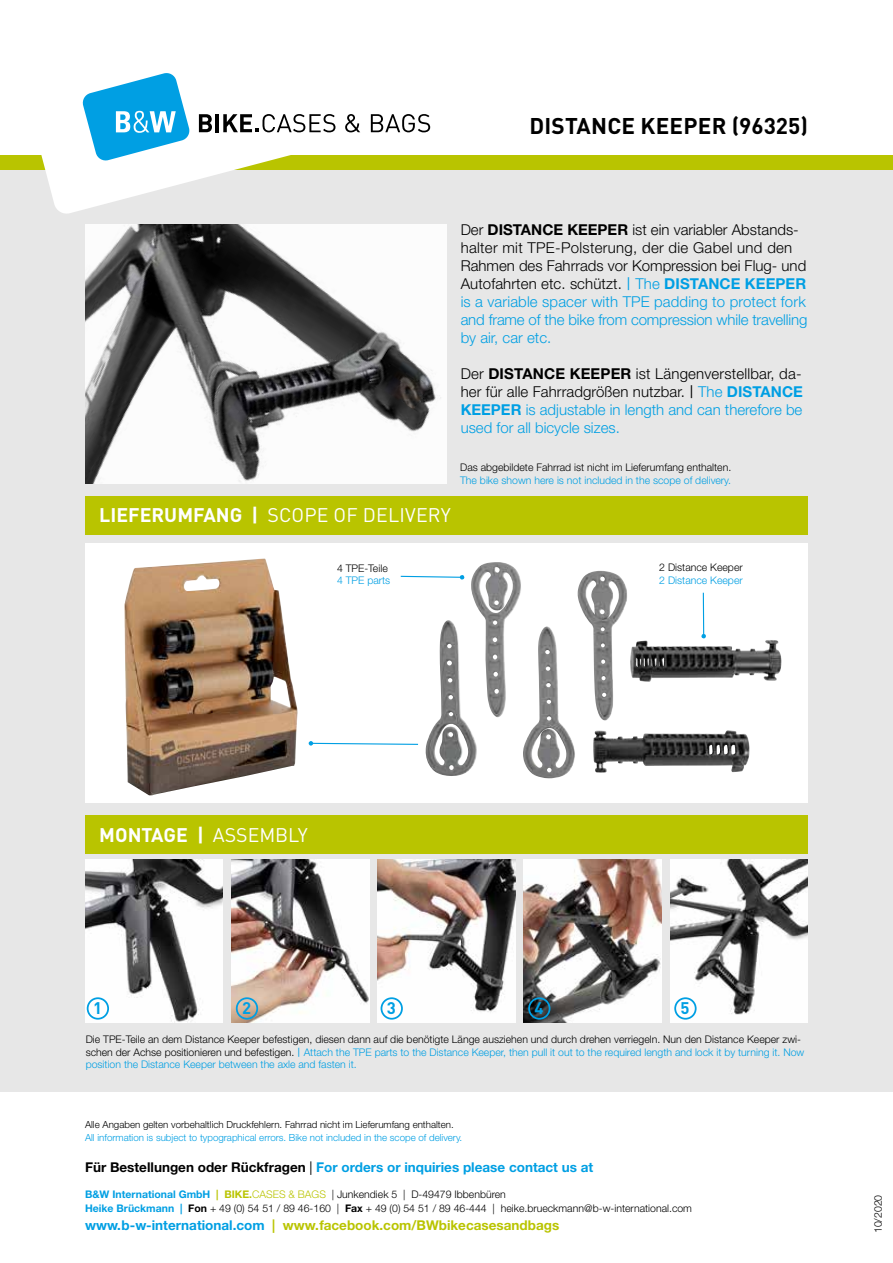
<style>
.page{position:relative;width:893px;height:1263px;background:#fff}
.page>*{position:absolute;margin:0;border:0;box-sizing:border-box;transform-origin:0 0}
.t1{font:700 22.5px "DINOT";letter-spacing:.01em;color:#000}
.t2{font:19.5px "DINOT";letter-spacing:.01em;color:#fff}
.t3{font:700 19.5px "DINOT";color:#fff}
.t4{font:700 16.65px "DINOT";color:#009fe3}
.t5{font:300 15px/18px "Helvetica Neue LT Std";color:#000}
.t6{font:300 15px/18px "Helvetica Neue LT Std";color:#009fe3;text-align:justify}
.t7{font:700 13.5px "Helvetica Neue LT Std";color:#009fe3}
.t8{font:700 13.5px "Helvetica Neue LT Std";color:#b9c400}
.t9{font:300 10.5px/12.6px "Helvetica Neue LT Std";color:#000}
.t10{font:300 10.5px "Helvetica Neue LT Std";color:#009fe3}
.t11{font:300 9.75px "Helvetica Neue LT Std";color:#009fe3}
.t12{font:300 9.75px "Helvetica Neue LT Std";color:#000}
.s1{font-weight:700}
.s2{font-family:"DINOT";font-weight:400;color:#009fe3}
.s3{color:#009fe3}
.s4{font-weight:700;color:#009fe3}
.s5{color:#000}
.s6{font-weight:700;color:#000}
.s7{font-family:"DINOT";font-weight:400;color:#000}
.s8{font-weight:400}
.s9{font-weight:400;color:#000}
.s10{font-weight:700;color:#b9c400}
.s11{color:#b9c400}
</style>
<div class="page">
<div style="left:0;top:155px;width:893px;height:1108px;background:#e7e7e7"></div>
<div style="left:0;top:155px;width:893px;height:15px;background:#b9c400"></div>
<svg style="left:41px;top:101px;width:270px;height:113px;fill:#fff"></svg>
<svg style="left:83px;top:73px;width:107px;height:87px"></svg>
<svg style="left:199px;top:114px;width:13px;height:18px"></svg>
<hr style="left:216px;top:114px;width:3px;height:18px;background:#000">
<svg style="left:223px;top:114px;width:112px;height:18px"></svg>
<svg style="left:345px;top:114px;width:15px;height:18px"></svg>
<svg style="left:371px;top:114px;width:59px;height:18px"></svg>
<div style="left:85px;top:543px;width:723px;height:260px;background:#fff"></div>
<div style="left:85px;top:496px;width:723px;height:39px;background:#b9c400"></div>
<img style="left:124px;top:558px;width:174px;height:238px">
<svg style="left:425px;top:592px;width:357px;height:187px"></svg>
<img style="left:470px;top:562px;width:158px;height:159px">
<hr style="left:703px;top:593px;width:1px;height:43px;background:#009fe3">
<svg style="left:701px;top:634px;width:5px;height:5px"></svg>
<svg style="left:309px;top:741px;width:110px;height:5px"></svg>
<svg style="left:400px;top:575px;width:65px;height:5px"></svg>
<div style="left:0;top:1093px;width:893px;height:170px;background:#fff"></div>
<img style="left:85px;top:224px;width:361px;height:260px">
<div style="left:85px;top:815px;width:723px;height:39px;background:#b9c400"></div>
<img style="left:85px;top:860px;width:138px;height:163px">
<img style="left:231px;top:860px;width:138px;height:163px">
<img style="left:378px;top:860px;width:137px;height:163px">
<img style="left:524px;top:860px;width:138px;height:163px">
<img style="left:670px;top:860px;width:138px;height:163px">
<div style="left:87px;top:997px;width:22px;height:22px;border:2px solid #009fe3;border-radius:50%"></div>
<div style="left:236px;top:997px;width:22px;height:22px;border:2px solid #009fe3;border-radius:50%"></div>
<div style="left:381px;top:997px;width:22px;height:22px;border:2px solid #009fe3;border-radius:50%"></div>
<div style="left:528px;top:997px;width:22px;height:22px;border:2px solid #009fe3;border-radius:50%"></div>
<div style="left:674px;top:997px;width:23px;height:22px;border:2px solid #009fe3;border-radius:50%"></div>
<h1 class="t1" style="left:529px;top:111px;width:280px">DISTANCE KEEPER (96325)</h1>
<p class="t5" style="left:461px;top:220px;width:348px">Der <span class="s1">DISTANCE KEEPER</span> ist ein variabler Abstands&shy;halter mit TPE-Polsterung, der die Gabel und den Rahmen des Fahrrads vor Kompression bei Flug- und Autofahrten etc. schützt. <span class="s2">|</span> <span class="s3">The</span> <span class="s4">DISTANCE KEEPER </span><span class="s3">is a variable spacer with TPE padding to protect fork and frame of the bike from compression while travelling by air, car etc.</span></p>
<h3 class="t6" style="left:461px;top:364px;width:344px"><span class="s5">Der</span> <span class="s6">DISTANCE KEEPER</span> <span class="s5">ist Längenverstellbar, da&shy;her für alle Fahrradgrößen nutzbar.</span> <span class="s7">|</span> The <span class="s1">DISTANCE KEEPER</span> is adjustable in length and can therefore be used for all bicycle sizes.</h3>
<h2 class="t2" style="left:99px;top:503px;width:353px"><span class="s1">LIEFERUMFANG |</span> SCOPE OF DELIVERY</h2>
<p class="t9" style="left:460px;top:461px;width:273px">Das abgebildete Fahrrad ist nicht im Lieferumfang enthalten.</p>
<p class="t10" style="left:460px;top:473px;width:272px">The bike shown here is not included in the scope of delivery.</p>
<p class="t9" style="left:337px;top:561px;width:52px">4 TPE-Teile</p>
<p class="t10" style="left:337px;top:574px;width:55px">4 TPE parts</p>
<p class="t9" style="left:659px;top:561px;width:85px">2 Distance Keeper</p>
<p class="t10" style="left:659px;top:573px;width:85px">2 Distance Keeper</p>
<h2 class="t3" style="left:99px;top:822px;width:210px">MONTAGE | <span class="s8">ASSEMBLY</span></h2>
<h3 class="t4" style="left:93px;top:997px;width:11px">1</h3>
<h3 class="t4" style="left:242px;top:997px;width:11px">2</h3>
<h3 class="t4" style="left:387px;top:997px;width:11px">3</h3>
<h3 class="t4" style="left:534px;top:997px;width:11px">4</h3>
<h3 class="t4" style="left:681px;top:997px;width:11px">5</h3>
<p class="t9" style="left:86px;top:1033px;width:720px">Die TPE-Teile an dem Distance Keeper befestigen, diesen dann auf die benötigte Länge ausziehen und durch drehen verriegeln. Nun den Distance Keeper zwi&shy;schen der Achse positionieren und befestigen. <span class="s2">|</span> <span class="s3">Attach the TPE parts to the Distance Keeper, then pull it out to the required length and lock it by turning it. Now position the Distance Keeper between the axle and fasten it.</span></p>
<p class="t12" style="left:85px;top:1118px;width:370px">Alle Angaben gelten vorbehaltlich Druckfehlern. Fahrrad nicht im Lieferumfang enthalten.</p>
<p class="t11" style="left:85px;top:1132px;width:379px">All information is subject to typographical errors. Bike not included in the scope of delivery.</p>
<p class="t7" style="left:85px;top:1159px;width:510px"><span class="s5">Für Bestellungen oder Rückfragen</span> <span class="s9">|</span> For orders or inquiries please contact us at</p>
<p class="t9" style="left:85px;top:1187px;width:608px;line-height:13.6px"><span class="s4">B&amp;W International GmbH</span> <span class="s10">| BIKE.</span><span class="s11">CASES &amp; BAGS</span> | Junkendiek 5 | D-49479 Ibbenbüren<br><span class="s4">Heike Brückmann |</span> <span class="s1">Fon</span> + 49 (0) 54 51 / 89 46-160 | <span class="s1">Fax</span> + 49 (0) 54 51 / 89 46-444 | heike.brueckmann@b-w-international.com</p>
<p class="t8" style="left:85px;top:1216px;width:476px"><span class="s3">www.b-w-international.com</span> | www.facebook.com/BWbikecasesandbags</p>
<p class="t9" style="left:872px;top:1233px;width:40px;rotate:-90deg">10/2020</p>
</div>
